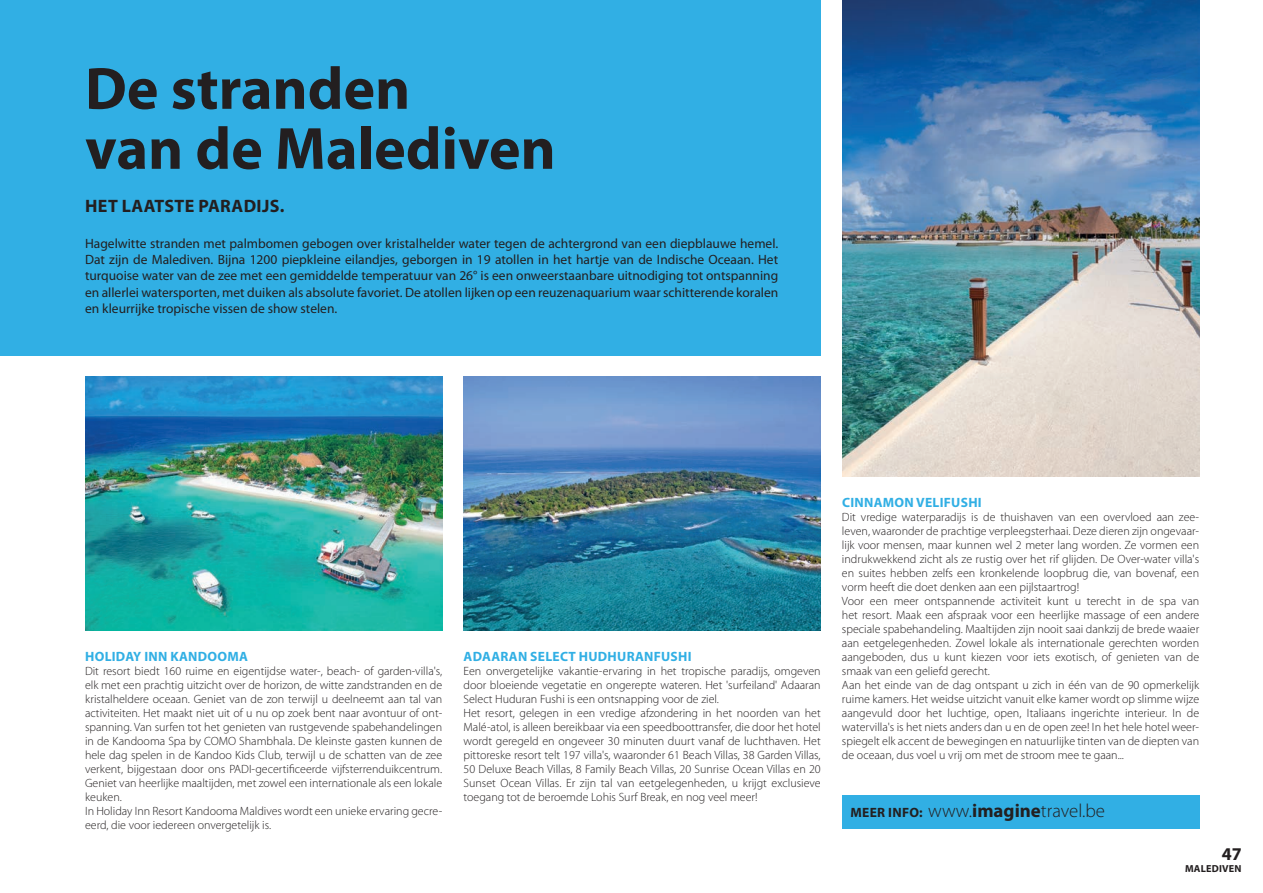
<style>
.page{position:relative;width:1263px;height:893px;background:#fff}
.page>*{position:absolute;margin:0;border:0;box-sizing:border-box;transform-origin:0 0}
.t1{font:700 60px/60px "Myriad Pro";color:#231f20}
.t2{font:300 18.9px "Myriad Pro";color:#231f20}
.t3{font:700 18px "Myriad Pro";letter-spacing:.02em;color:#231f20}
.t4{font:13.5px/16.2px "Myriad Pro";color:#231f20;text-align:justify}
.t5{font:700 13.5px "Myriad Pro";letter-spacing:.02em;color:#31afe4}
.t6{font:300 12px/14px "Myriad Pro";color:#231f20}
.t7{font:700 10.2px "Myriad Pro";letter-spacing:.02em;color:#231f20}
.s1{font-weight:700;font-size:13.5px}
.s2{font-weight:700}
</style>
<div class="page">
<div style="left:842px;top:795px;width:357px;height:34px;background:#31afe4"></div>
<div style="left:0;top:0;width:821px;height:355px;background:#31afe4"></div>
<img style="left:85px;top:377px;width:357px;height:254px">
<img style="left:463px;top:377px;width:358px;height:254px">
<img style="left:842px;top:0;width:357px;height:477px">
<h1 class="t1" style="left:85px;top:57px;width:472px">De stranden<br>van de Malediven</h1>
<h3 class="t3" style="left:85px;top:194px;width:201px">HET LAATSTE PARADIJS.</h3>
<p class="t4" style="left:85px;top:235px;width:695px">Hagelwitte stranden met palmbomen gebogen over kristalhelder water tegen de achtergrond van een diepblauwe hemel.<br>Dat zijn de Malediven. Bijna 1200 piepkleine eilandjes, geborgen in 19 atollen in het hartje van de Indische Oceaan. Het turquoise water van de zee met een gemiddelde temperatuur van 26° is een onweerstaanbare uitnodiging tot ontspanning en allerlei watersporten, met duiken als absolute favoriet. De atollen lijken op een reuzenaquarium waar schitterende koralen en kleurrijke tropische vissen de show stelen.</p>
<p class="t5" style="left:85px;top:648px;width:164px">HOLIDAY INN KANDOOMA</p>
<p class="t6" style="left:85px;top:664px;width:359px">Dit resort biedt 160 ruime en eigentijdse water-, beach- of garden-villa's, elk met een prachtig uitzicht over de horizon, de witte zandstranden en de kristalheldere oceaan. Geniet van de zon terwijl u deelneemt aan tal van activiteiten. Het maakt niet uit of u nu op zoek bent naar avontuur of ont&shy;spanning. Van surfen tot het genieten van rustgevende spabehandelingen in de Kandooma Spa by COMO Shambhala. De kleinste gasten kunnen de hele dag spelen in de Kandoo Kids Club, terwijl u de schatten van de zee verkent, bijgestaan door ons PADI-gecertificeerde vijfsterrenduikcentrum.<br>Geniet van heerlijke maaltijden, met zowel een internationale als een lokale keuken.<br>In Holiday Inn Resort Kandooma Maldives wordt een unieke ervaring gecre&shy;eerd, die voor iedereen onvergetelijk is.</p>
<p class="t5" style="left:464px;top:648px;width:229px">ADAARAN SELECT HUDHURANFUSHI</p>
<p class="t6" style="left:463px;top:664px;width:359px">Een onvergetelijke vakantie-ervaring in het tropische paradijs, omgeven door bloeiende vegetatie en ongerepte wateren. Het 'surfeiland' Adaaran Select Huduran Fushi is een ontsnapping voor de ziel.<br>Het resort, gelegen in een vredige afzondering in het noorden van het Malé-atol, is alleen bereikbaar via een speedboottransfer, die door het hotel wordt geregeld en ongeveer 30 minuten duurt vanaf de luchthaven. Het pittoreske resort telt 197 villa's, waaronder 61 Beach Villas, 38 Garden Villas, 50 Deluxe Beach Villas, 8 Family Beach Villas, 20 Sunrise Ocean Villas en 20<br>Sunset Ocean Villas. Er zijn tal van eetgelegenheden, u krijgt exclusieve toegang tot de beroemde Lohis Surf Break, en nog veel meer!</p>
<p class="t5" style="left:842px;top:494px;width:141px">CINNAMON VELIFUSHI</p>
<p class="t6" style="left:842px;top:510px;width:359px">Dit vredige waterparadijs is de thuishaven van een overvloed aan zee&shy;leven, waaronder de prachtige verpleegsterhaai. Deze dieren zijn ongevaar&shy;lijk voor mensen, maar kunnen wel 2 meter lang worden. Ze vormen een indrukwekkend zicht als ze rustig over het rif glijden. De Over-water villa's en suites hebben zelfs een kronkelende loopbrug die, van bovenaf, een vorm heeft die doet denken aan een pijlstaartrog!<br>Voor een meer ontspannende activiteit kunt u terecht in de spa van het resort. Maak een afspraak voor een heerlijke massage of een andere speciale spabehandeling. Maaltijden zijn nooit saai dankzij de brede waaier aan eetgelegenheden. Zowel lokale als internationale gerechten worden aangeboden, dus u kunt kiezen voor iets exotisch, of genieten van de smaak van een geliefd gerecht.<br>Aan het einde van de dag ontspant u zich in één van de 90 opmerkelijk ruime kamers. Het weidse uitzicht vanuit elke kamer wordt op slimme wijze aangevuld door het luchtige, open, Italiaans ingerichte interieur. In de watervilla's is het niets anders dan u en de open zee! In het hele hotel weer&shy;spiegelt elk accent de bewegingen en natuurlijke tinten van de diepten van de oceaan, dus voel u vrij om met de stroom mee te gaan...</p>
<h2 class="t2" style="left:851px;top:800px;width:256px"><span class="s1">MEER INFO:</span> www.<span class="s2">imagine</span>travel.be</h2>
<h3 class="t3" style="left:1222px;top:842px;width:21px">47</h3>
<p class="t7" style="left:1185px;top:862px;width:58px">MALEDIVEN</p>
</div>
